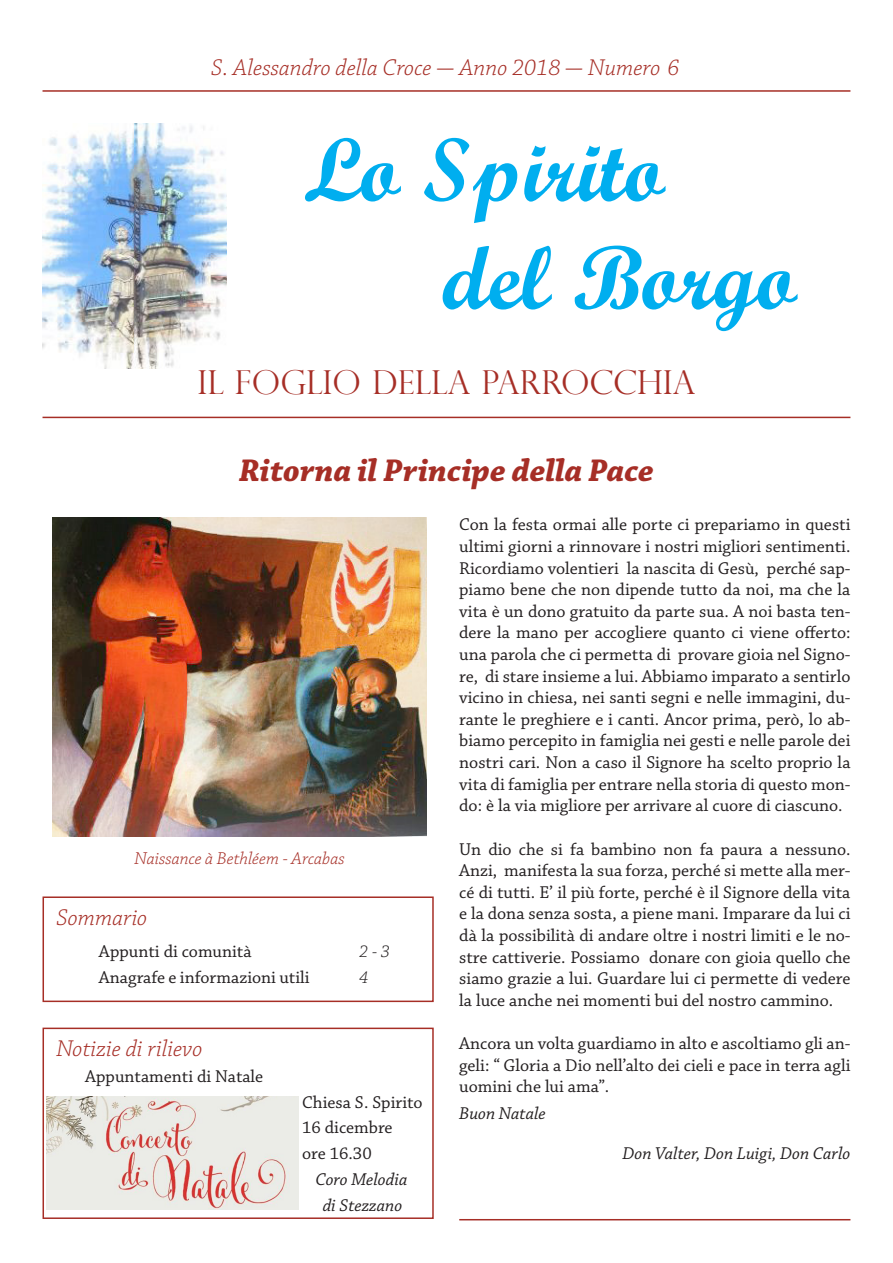
<style>
.page{position:relative;width:893px;height:1263px;background:#fff}
.page>*{position:absolute;margin:0;border:0;box-sizing:border-box;transform-origin:0 0}
.t1{font:90px/108px "Script MT Bold";color:#00aeef}
.titoli{font:italic 700 33px "Chaparral Pro";color:#a62e26}
.t2{font:300 33px "Perpetua Titling";color:#a62e26}
.interstazioni{font:italic 300 24px "Chaparral Pro";color:#a62e26}
.testo{font:18px/21.6px "Chaparral Pro";color:#231f20;text-align:justify}
.t3{font:italic 18px/25.8px "Chaparral Pro";color:#231f20;text-align:center}
.testo-2{font:italic 300 18px "Chaparral Pro";color:#a62e26}
.t4{font:italic 300 18px/25.8px "Chaparral Pro";color:#231f20}
</style>
<div class="page">
<hr style="left:43px;top:90px;width:807px;height:2px;background:#a62e26">
<hr style="left:43px;top:417px;width:807px;height:1px;background:#a62e26">
<hr style="left:459px;top:1219px;width:391px;height:1px;background:#a62e26">
<img style="left:43px;top:124px;width:183px;height:244px">
<div style="left:43px;top:1027px;width:391px;height:192px;border:2px solid #a62e26"></div>
<div style="left:43px;top:896px;width:391px;height:106px;border:2px solid #a62e26"></div>
<img style="left:46px;top:1096px;width:253px;height:114px">
<img style="left:53px;top:517px;width:374px;height:320px">
<p class="interstazioni" style="left:211px;top:55px;width:470px">S. Alessandro della Croce - Anno 2018 - Numero 6</p>
<h1 class="t1" style="left:442px;top:115px;width:356px;text-indent:-139px">Lo Spirito<br>del Borgo</h1>
<h2 class="t2" style="left:198px;top:363px;width:499px">IL FOGLIO DELLA PARROCCHIA</h2>
<p class="titoli" style="left:239px;top:451px;width:416px">Ritorna il Principe della Pace</p>
<p class="testo-2" style="left:135px;top:848px;width:212px">Naissance à Bethléem - Arcabas</p>
<h3 class="interstazioni" style="left:56px;top:904px;width:93px">Sommario</h3>
<p class="testo" style="left:99px;top:939px;width:212px;line-height:25.8px">Appunti di comunità<br>Anagrafe e informazioni utili</p>
<p class="t4" style="left:359px;top:939px;width:32px">2 - 3<br>4</p>
<h3 class="interstazioni" style="left:56px;top:1035px;width:148px">Notizie di rilievo</h3>
<p class="testo" style="left:85px;top:1066px;width:180px">Appuntamenti di Natale</p>
<p class="testo" style="left:302px;top:1090px;width:122px;line-height:25.8px;text-align:left">Chiesa S. Spirito<br>16 dicembre<br>ore 16.30</p>
<p class="t3" style="left:315px;top:1167px;width:93px">Coro Melodia di Stezzano</p>
<p class="testo" style="left:459px;top:515px;width:393px">Con la festa ormai alle porte ci prepariamo in questi ultimi giorni a rinnovare i nostri migliori sentimenti.<br>Ricordiamo volentieri la nascita di Gesù, perché sap&shy;piamo bene che non dipende tutto da noi, ma che la vita è un dono gratuito da parte sua. A noi basta ten&shy;dere la mano per accogliere quanto ci viene offerto: una parola che ci permetta di provare gioia nel Signo&shy;re, di stare insieme a lui. Abbiamo imparato a sentirlo vicino in chiesa, nei santi segni e nelle immagini, du&shy;rante le preghiere e i canti. Ancor prima, però, lo ab&shy;biamo percepito in famiglia nei gesti e nelle parole dei nostri cari. Non a caso il Signore ha scelto proprio la vita di famiglia per entrare nella storia di questo mon&shy;do: è la via migliore per arrivare al cuore di ciascuno.</p>
<p class="testo" style="left:459px;top:839px;width:393px">Un dio che si fa bambino non fa paura a nessuno.<br>Anzi, manifesta la sua forza, perché si mette alla mer&shy;cé di tutti. E’ il più forte, perché è il Signore della vita e la dona senza sosta, a piene mani. Imparare da lui ci dà la possibilità di andare oltre i nostri limiti e le no&shy;stre cattiverie. Possiamo donare con gioia quello che siamo grazie a lui. Guardare lui ci permette di vedere la luce anche nei momenti bui del nostro cammino.</p>
<p class="testo" style="left:459px;top:1033px;width:393px">Ancora un volta guardiamo in alto e ascoltiamo gli an&shy;geli: “ Gloria a Dio nell’alto dei cieli e pace in terra agli uomini che lui ama”.</p>
<p class="t3" style="left:459px;top:1101px;width:88px">Buon Natale</p>
<p class="t3" style="left:623px;top:1141px;width:229px">Don Valter, Don Luigi, Don Carlo</p>
</div>
